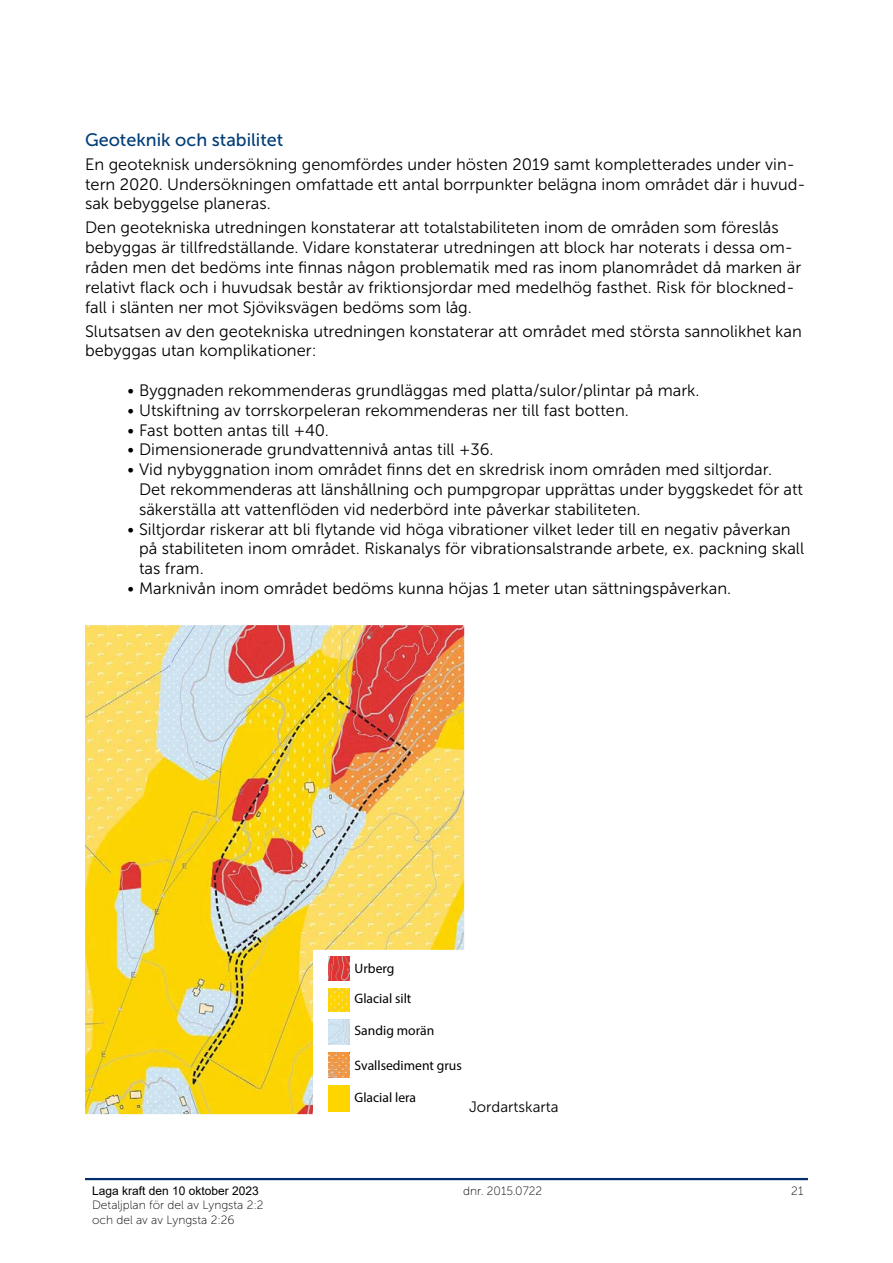
<style>
.page{position:relative;width:893px;height:1263px;background:#fff}
.page>*{position:absolute;margin:0;border:0;box-sizing:border-box;transform-origin:0 0}
.t1{font:18px "Museo Sans 500";color:#003e78}
.t2{font:16.5px/19.8px "Museo Sans 300";color:#000}
.t3{font:15px "Museo Sans 300";color:#000}
.t4{font:13.65px "Myriad Pro";color:#000}
.t5{font:12px/14.1px "Museo Sans 100";color:#000}
.t6{font:12px "Arial";color:#000}
</style>
<div class="page">
<hr style="left:85px;top:1178px;width:723px;height:2px;background:#002f6c">
<img style="left:85px;top:625px;width:379px;height:489px">
<div style="left:313px;top:950px;width:152px;height:173px;background:#fff"></div>
<img style="left:329px;top:989px;width:20px;height:22px">
<img style="left:329px;top:1020px;width:20px;height:24px">
<img style="left:329px;top:1053px;width:21px;height:24px">
<img style="left:329px;top:956px;width:20px;height:24px">
<img style="left:329px;top:1086px;width:20px;height:25px">
<p class="t1" style="left:85px;top:130px;width:200px">Geoteknik och stabilitet</p>
<p class="t2" style="left:85px;top:154px;width:722px">En geoteknisk undersökning genomfördes under hösten 2019 samt kompletterades under vin&shy;tern 2020. Undersökningen omfattade ett antal borrpunkter belägna inom området där i huvud&shy;sak bebyggelse planeras.</p>
<p class="t2" style="left:85px;top:218px;width:718px">Den geotekniska utredningen konstaterar att totalstabiliteten inom de områden som föreslås bebyggas är tillfredställande. Vidare konstaterar utredningen att block har noterats i dessa om&shy;råden men det bedöms inte finnas någon problematik med ras inom planområdet då marken är relativt flack och i huvudsak består av friktionsjordar med medelhög fasthet. Risk för blockned&shy;fall i slänten ner mot Sjöviksvägen bedöms som låg.</p>
<p class="t2" style="left:85px;top:321px;width:718px">Slutsatsen av den geotekniska utredningen konstaterar att området med största sannolikhet kan bebyggas utan komplikationer:</p>
<p class="t2" style="left:128px;top:381px;width:574px">• Byggnaden rekommenderas grundläggas med platta/sulor/plintar på mark.</p>
<p class="t2" style="left:128px;top:400px;width:503px">• Utskiftning av torrskorpeleran rekommenderas ner till fast botten.</p>
<p class="t2" style="left:128px;top:420px;width:203px">• Fast botten antas till +40.</p>
<p class="t2" style="left:128px;top:440px;width:367px">• Dimensionerade grundvattennivå antas till +36.</p>
<p class="t2" style="left:139px;top:460px;width:665px;text-indent:-11px">• Vid nybyggnation inom området finns det en skredrisk inom områden med siltjordar.<br>Det rekommenderas att länshållning och pumpgropar upprättas under byggskedet för att säkerställa att vattenflöden vid nederbörd inte påverkar stabiliteten.</p>
<p class="t2" style="left:139px;top:519px;width:666px;text-indent:-11px">• Siltjordar riskerar att bli flytande vid höga vibrationer vilket leder till en negativ påverkan på stabiliteten inom området. Riskanalys för vibrationsalstrande arbete, ex. packning skall tas fram.</p>
<p class="t2" style="left:128px;top:579px;width:605px">• Marknivån inom området bedöms kunna höjas 1 meter utan sättningspåverkan.</p>
<p class="t6" style="left:92px;top:1183px;width:168px">Laga kraft den 10 oktober 2023</p>
<p class="t5" style="left:92px;top:1198px;width:173px">Detaljplan för del av Lyngsta 2:2 och del av av Lyngsta 2:26</p>
<p class="t4" style="left:355px;top:960px;width:41px">Urberg</p>
<p class="t4" style="left:355px;top:990px;width:58px">Glacial silt</p>
<p class="t4" style="left:355px;top:1022px;width:81px">Sandig morän</p>
<p class="t4" style="left:355px;top:1057px;width:109px">Svallsediment grus</p>
<p class="t4" style="left:355px;top:1089px;width:63px">Glacial lera</p>
<p class="t3" style="left:469px;top:1099px;width:91px">Jordartskarta</p>
<p class="t5" style="left:463px;top:1184px;width:81px">dnr. 2015.0722</p>
<p class="t5" style="left:791px;top:1184px;width:13px">21</p>
</div>
